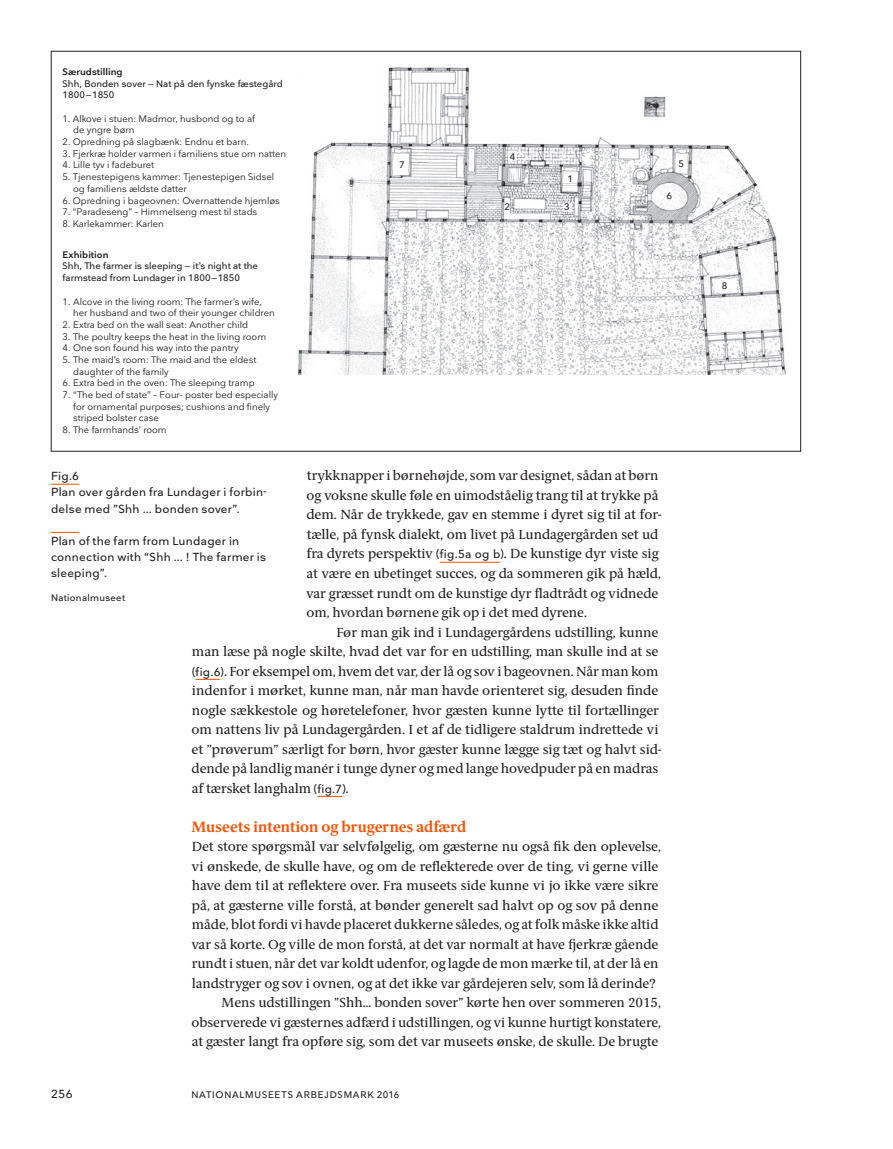
<style>
.page{position:relative;width:893px;height:1149px;background:#fff}
.page>*{position:absolute;margin:0;border:0;box-sizing:border-box;transform-origin:0 0}
.headline_bodytext{font:700 15px "ID Serif";letter-spacing:.005em;color:#ff5000}
.bodytext{font:13.2px/19.5px "ID Serif";color:#231f20}
.bodytext_no_indent{font:13.2px/19.5px "ID Serif";color:#231f20}
.t1{font:500 11.55px/16px "Nationale";letter-spacing:.025em;color:#231f20}
.t2{font:500 9.45px "Nationale";letter-spacing:.07em;color:#231f20}
.t3{font:500 9.45px "Nationale";letter-spacing:.03em;color:#231f20}
.t4{font:9.3px/11.7px "Nationale";color:#231f20}
.t5{font:500 9.3px/11.7px "Nationale";color:#231f20}
.s1{font-weight:600}
.s2{font-family:"Nationale";font-weight:500;font-size:11.55px}
</style>
<div class="page">
<img style="left:298px;top:67px;width:488px;height:308px">
<div style="left:508px;top:152px;width:9px;height:8px;background:#f7f7f7"></div>
<div style="left:563px;top:203px;width:8px;height:8px;background:#f7f7f7"></div>
<svg style="left:51px;top:484px;width:28px;height:1px"></svg>
<svg style="left:51px;top:532px;width:28px;height:1px"></svg>
<hr style="left:440px;top:562px;width:60px;height:1px;background:#ff5000">
<svg style="left:196px;top:679px;width:24px;height:1px"></svg>
<svg style="left:317px;top:796px;width:25px;height:1px"></svg>
<p class="t5" style="left:63px;top:66px;width:222px"><span class="s1">Særudstilling<br></span>Shh, Bonden sover — Nat på den fynske fæstegård<br>1800—1850</p>
<p class="t4" style="left:73px;top:112px;width:183px;text-indent:-11px">1. Alkove i stuen: Madmor, husbond og to af de yngre børn</p>
<p class="t4" style="left:63px;top:136px;width:188px">2. Opredning på slagbænk: Endnu et barn.</p>
<p class="t4" style="left:63px;top:147px;width:225px">3. Fjerkræ holder varmen i familiens stue om natten</p>
<p class="t4" style="left:63px;top:159px;width:93px">4. Lille tyv i fadeburet</p>
<p class="t4" style="left:73px;top:171px;width:202px;text-indent:-11px">5. Tjenestepigens kammer: Tjenestepigen Sidsel og familiens ældste datter</p>
<p class="t4" style="left:63px;top:194px;width:219px">6. Opredning i bageovnen: Overnattende hjemløs</p>
<p class="t4" style="left:63px;top:206px;width:196px">7. “Paradeseng” – Himmelseng mest til stads</p>
<p class="t4" style="left:63px;top:217px;width:103px">8. Karlekammer: Karlen</p>
<p class="t5" style="left:63px;top:248px;width:197px"><span class="s1">Exhibition<br></span>Shh, The farmer is sleeping — it’s night at the farmstead from Lundager in 1800—1850</p>
<p class="t4" style="left:73px;top:295px;width:203px;text-indent:-11px">1. Alcove in the living room: The farmer’s wife, her husband and two of their younger children</p>
<p class="t4" style="left:63px;top:318px;width:187px">2. Extra bed on the wall seat: Another child</p>
<p class="t4" style="left:63px;top:330px;width:205px">3. The poultry keeps the heat in the living room</p>
<p class="t4" style="left:63px;top:342px;width:177px">4. One son found his way into the pantry</p>
<p class="t4" style="left:73px;top:353px;width:185px;text-indent:-11px">5. The maid’s room: The maid and the eldest daughter of the family</p>
<p class="t4" style="left:63px;top:377px;width:194px">6. Extra bed in the oven: The sleeping tramp</p>
<p class="t4" style="left:73px;top:388px;width:206px;text-indent:-11px">7. “The bed of state” – Four- poster bed especially for ornamental purposes; cushions and finely striped bolster case</p>
<p class="t4" style="left:63px;top:423px;width:106px">8. The farmhands’ room</p>
<p class="t5" style="left:399px;top:159px;width:7px">7</p>
<p class="t5" style="left:510px;top:150px;width:7px">4</p>
<p class="t5" style="left:504px;top:200px;width:7px">2</p>
<p class="t5" style="left:568px;top:173px;width:7px">1</p>
<p class="t5" style="left:564px;top:201px;width:7px">3</p>
<p class="t5" style="left:678px;top:157px;width:7px">5</p>
<p class="t5" style="left:666px;top:190px;width:7px">6</p>
<p class="bodytext" style="left:306px;top:466px;width:357px">trykknapper i børnehøjde, som var designet, sådan at børn og voksne skulle føle en uimodståelig trang til at trykke på dem. Når de trykkede, gav en stemme i dyret sig til at for&shy;tælle, på fynsk dialekt, om livet på Lundagergården set ud fra dyrets perspektiv <span class="s2">(fig.5a og b)</span>. De kunstige dyr viste sig at være en ubetinget succes, og da sommeren gik på hæld, var græsset rundt om de kunstige dyr fladtrådt og vidnede om, hvordan børnene gik op i det med dyrene.</p>
<p class="bodytext" style="left:192px;top:622px;width:472px;text-indent:145px">Før man gik ind i Lundagergårdens udstilling, kunne man læse på nogle skilte, hvad det var for en udstilling, man skulle ind at se <span class="s2">(fig.6)</span>. For eksempel om, hvem det var, der lå og sov i bageovnen. Når man kom indenfor i mørket, kunne man, når man havde orienteret sig, desuden finde nogle sækkestole og høretelefoner, hvor gæsten kunne lytte til fortællinger om nattens liv på Lundagergården. I et af de tidligere staldrum indrettede vi et ”prøverum” særligt for børn, hvor gæster kunne lægge sig tæt og halvt sid&shy;dende på landlig manér i tunge dyner og med lange hovedpuder på en madras af tærsket langhalm <span class="s2">(fig.7)</span>.</p>
<p class="headline_bodytext" style="left:192px;top:817px;width:276px">Museets intention og brugernes adfærd</p>
<p class="bodytext_no_indent" style="left:191px;top:836px;width:471px">Det store spørgsmål var selvfølgelig, om gæsterne nu også fik den oplevelse, vi ønskede, de skulle have, og om de reflekterede over de ting, vi gerne ville have dem til at reflektere over. Fra museets side kunne vi jo ikke være sikre på, at gæsterne ville forstå, at bønder generelt sad halvt op og sov på denne måde, blot fordi vi havde placeret dukkerne således, og at folk måske ikke altid var så korte. Og ville de mon forstå, at det var normalt at have fjerkræ gående rundt i stuen, når det var koldt udenfor, og lagde de mon mærke til, at der lå en landstryger og sov i ovnen, og at det ikke var gårdejeren selv, som lå derinde?</p>
<p class="bodytext" style="left:192px;top:992px;width:471px;text-align:justify;text-indent:30px">Mens udstillingen ”Shh… bonden sover” kørte hen over sommeren 2015, observerede vi gæsternes adfærd i udstillingen, og vi kunne hurtigt konstatere, at gæster langt fra opføre sig, som det var museets ønske, de skulle. De brugte</p>
<p class="t1" style="left:51px;top:468px;width:217px">Fig.6<br>Plan over gården fra Lundager i forbin&shy;delse med ”Shh … bonden sover”.</p>
<p class="t1" style="left:51px;top:532px;width:217px">Plan of the farm from Lundager in connection with “Shh … ! The farmer is sleeping”.</p>
<p class="t3" style="left:51px;top:591px;width:76px">Nationalmuseet</p>
<p class="t1" style="left:51px;top:1085px;width:23px">256</p>
<p class="t2" style="left:191px;top:1088px;width:209px">NATIONALMUSEETS ARBEJDSMARK 2016</p>
<p class="t5" style="left:722px;top:279px;width:7px">8</p>
</div>
